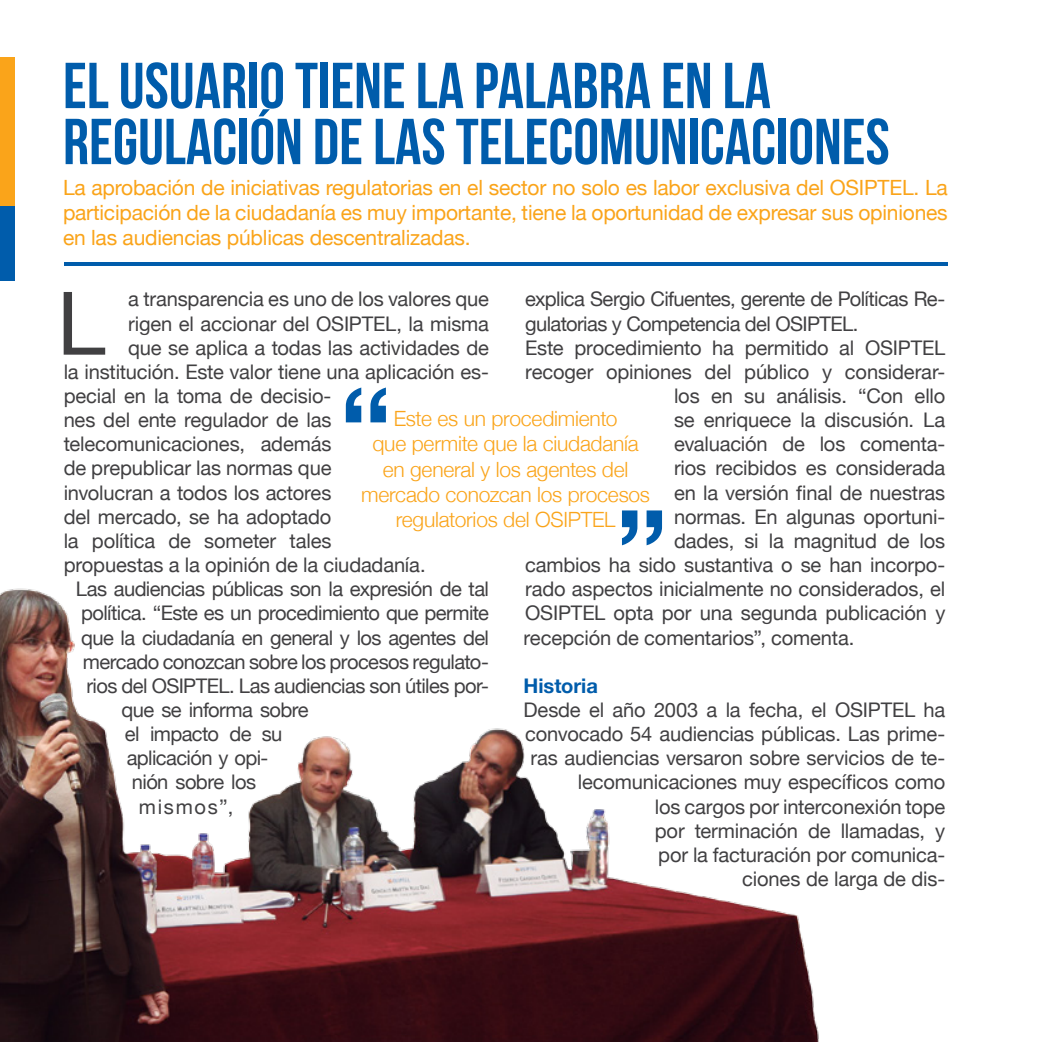
<style>
.page{position:relative;width:1042px;height:1042px;background:#fff}
.page>*{position:absolute;margin:0;border:0;box-sizing:border-box;transform-origin:0 0}
.t1{font:87.85px "Helvetica Neue";color:#414042}
.t2{font:64.75px/56px "Bebas Neue";color:#005cab}
.t3{font:21px/25.2px "Helvetica Neue";letter-spacing:-.01em;color:#faa41a;text-align:justify}
.t4{font:300 21px/25.2px "Helvetica Neue";letter-spacing:-.01em;color:#faa41a;text-align:center}
.t5{font:20.12px/24.2px "Helvetica Neue";letter-spacing:-.01em;color:#414042;text-align:right}
.t6{font:20.12px "Helvetica Neue";letter-spacing:-.03em;color:#414042}
.t7{font:700 20.12px "Helvetica Neue";color:#005cab}
</style>
<div class="page">
<div style="left:0;top:57px;width:15px;height:223px;background:#faa41a"></div>
<div style="left:0;top:206px;width:15px;height:74px;background:#005cab"></div>
<img style="left:0;top:511px;width:819px;height:531px">
<svg style="left:622px;top:510px;width:40px;height:35px"></svg>
<svg style="left:346px;top:387px;width:40px;height:35px"></svg>
<hr style="left:64px;top:262px;width:884px;height:4px;background:#005cab">
<h2 class="t2" style="left:63px;top:57px;width:828px">EL USUARIO TIENE LA PALABRA EN LA<br>REGULACIÓN DE LAS TELECOMUNICACIONES</h2>
<p class="t3" style="left:63px;top:173px;width:886px">La aprobación de iniciativas regulatorias en el sector no solo es labor exclusiva del OSIPTEL. La participación de la ciudadanía es muy importante, tiene la oportunidad de expresar sus opiniones en las audiencias públicas descentralizadas.</p>
<p class="t6" style="left:525px;top:282px;width:422px">explica Sergio Cifuentes, gerente de Políticas Re-</p>
<p class="t6" style="left:525px;top:306px;width:335px">gulatorias y Competencia del OSIPTEL.</p>
<p class="t5" style="left:525px;top:334px;width:421px">Este procedimiento ha permitido al OSIPTEL</p>
<p class="t5" style="left:525px;top:358px;width:422px">recoger opiniones del público y considerar-</p>
<p class="t5" style="left:674px;top:382px;width:273px">los en su análisis. “Con ello</p>
<p class="t5" style="left:674px;top:406px;width:273px">se enriquece la discusión. La</p>
<p class="t5" style="left:674px;top:431px;width:273px">evaluación de los comenta-</p>
<p class="t5" style="left:674px;top:455px;width:273px">rios recibidos es considerada</p>
<p class="t5" style="left:674px;top:479px;width:273px">en la versión final de nuestras</p>
<p class="t5" style="left:674px;top:503px;width:273px">normas. En algunas oportuni-</p>
<p class="t5" style="left:674px;top:527px;width:273px">dades, si la magnitud de los</p>
<p class="t5" style="left:525px;top:551px;width:422px">cambios ha sido sustantiva o se han incorpo-</p>
<p class="t5" style="left:525px;top:575px;width:422px">rado aspectos inicialmente no considerados, el</p>
<p class="t5" style="left:525px;top:600px;width:422px">OSIPTEL opta por una segunda publicación y</p>
<p class="t5" style="left:523px;top:624px;width:332px">recepción de comentarios”, comenta.</p>
<p class="t7" style="left:523px;top:667px;width:76px">Historia</p>
<p class="t5" style="left:523px;top:696px;width:423px">Desde el año 2003 a la fecha, el OSIPTEL ha convocado 54 audiencias públicas. Las prime&shy;ras audiencias versaron sobre servicios de te&shy;lecomunicaciones muy específicos como<br>los cargos por interconexión tope<br>por terminación de llamadas, y<br>por la facturación por comunica-<br>ciones de larga de dis-</p>
<h1 class="t1" style="left:57px;top:248px;width:50px">L</h1>
<p class="t5" style="left:128px;top:286px;width:362px">a transparencia es uno de los valores que</p>
<p class="t5" style="left:128px;top:310px;width:362px">rigen el accionar del OSIPTEL, la misma</p>
<p class="t5" style="left:128px;top:334px;width:362px">que se aplica a todas las actividades de</p>
<p class="t5" style="left:64px;top:358px;width:427px">la institución. Este valor tiene una aplicación es-</p>
<p class="t5" style="left:64px;top:382px;width:269px">pecial en la toma de decisio-</p>
<p class="t5" style="left:64px;top:406px;width:269px">nes del ente regulador de las</p>
<p class="t5" style="left:64px;top:431px;width:269px">telecomunicaciones, además</p>
<p class="t5" style="left:64px;top:455px;width:269px">de prepublicar las normas que</p>
<p class="t5" style="left:64px;top:479px;width:269px">involucran a todos los actores</p>
<p class="t5" style="left:64px;top:503px;width:269px">del mercado, se ha adoptado</p>
<p class="t5" style="left:64px;top:527px;width:269px">la política de someter tales</p>
<p class="t5" style="left:64px;top:551px;width:363px">propuestas a la opinión de la ciudadanía.</p>
<p class="t6" style="left:76px;top:572px;width:415px">Las audiencias públicas son la expresión de tal</p>
<p class="t6" style="left:81px;top:596px;width:409px">política. “Este es un procedimiento que permite</p>
<p class="t6" style="left:81px;top:620px;width:409px">que la ciudadanía en general y los agentes del</p>
<p class="t6" style="left:83px;top:644px;width:408px">mercado conozcan sobre los procesos regulato-</p>
<p class="t6" style="left:86px;top:668px;width:404px">rios del OSIPTEL. Las audiencias son útiles por-</p>
<p class="t6" style="left:121px;top:692px;width:189px">que se informa sobre</p>
<p class="t6" style="left:125px;top:717px;width:159px">el impacto de su</p>
<p class="t6" style="left:127px;top:741px;width:143px">aplicación y opi-</p>
<p class="t6" style="left:132px;top:765px;width:126px">nión sobre los</p>
<p class="t5" style="left:139px;top:793px;width:96px">mismos”,</p>
<p class="t4" style="left:361px;top:405px;width:290px">Este es un procedimiento<br>que permite que la ciudadanía en general y los agentes del mercado conozcan los procesos regulatorios del OSIPTEL</p>
</div>
